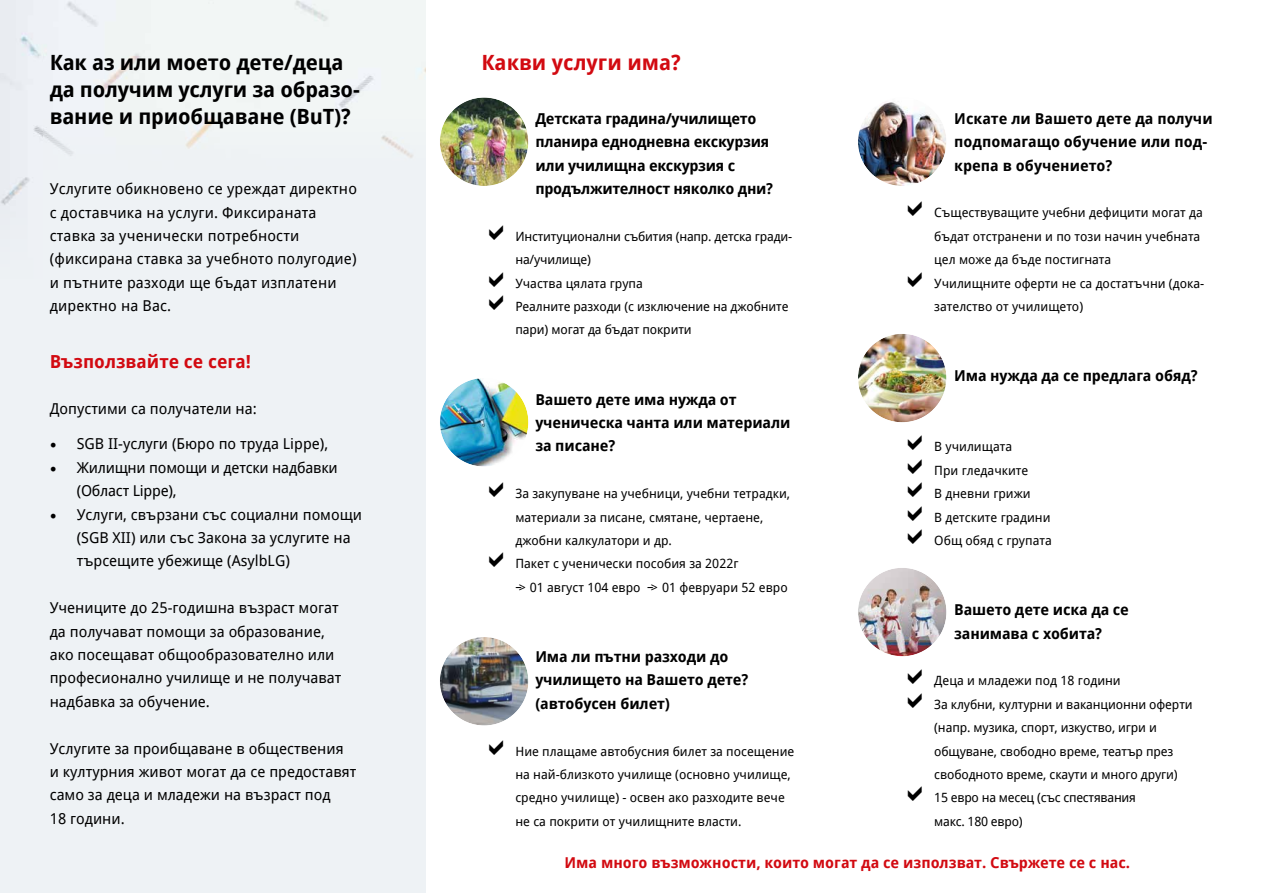
<style>
.page{position:relative;width:1263px;height:893px;background:#fff}
.page>*{position:absolute;margin:0;border:0;box-sizing:border-box;transform-origin:0 0}
.t1{font:700 21px/27px "Droid Sans Pro";letter-spacing:-.01em;color:#000}
.t2{font:700 21px "Droid Sans Pro";color:#d20a11}
.t3{font:700 18px "Droid Sans Pro";color:#d20a11}
.t4{font:15px/23.4px "Droid Sans Pro";color:#000}
.t5{font:700 15px/23.4px "Droid Sans Pro";letter-spacing:-.01em;color:#000}
.t6{font:700 15px "Droid Sans Pro";color:#d20a11}
.t7{font:12.75px/23.4px "Droid Sans Pro";color:#000}
.s1{font-family:"Minion Pro";font-size:18px}
</style>
<div class="page">
<div style="left:0;top:0;width:425px;height:893px;background:#eef2f5"></div>
<img style="left:440px;top:97px;width:88px;height:89px;border-radius:44px">
<div style="left:438px;top:96px;width:92px;height:91px;border:2px solid #fff;border-radius:50%"></div>
<svg style="left:439px;top:377px;width:90px;height:90px"></svg>
<img style="left:440px;top:378px;width:88px;height:88px;border-radius:44px">
<div style="left:438px;top:377px;width:92px;height:91px;border:2px solid #fff;border-radius:50%"></div>
<svg style="left:439px;top:636px;width:90px;height:90px"></svg>
<img style="left:440px;top:637px;width:88px;height:88px;border-radius:44px">
<div style="left:438px;top:635px;width:92px;height:92px;border:2px solid #fff;border-radius:50%"></div>
<img style="left:858px;top:97px;width:88px;height:89px;border-radius:44px">
<div style="left:856px;top:96px;width:92px;height:91px;border:2px solid #fff;border-radius:50%"></div>
<svg style="left:857px;top:333px;width:90px;height:90px"></svg>
<img style="left:858px;top:334px;width:88px;height:88px;border-radius:44px">
<div style="left:856px;top:332px;width:92px;height:92px;border:2px solid #fff;border-radius:50%"></div>
<svg style="left:857px;top:567px;width:90px;height:90px"></svg>
<img style="left:858px;top:568px;width:88px;height:88px;border-radius:44px">
<div style="left:856px;top:566px;width:92px;height:92px;border:2px solid #fff;border-radius:50%"></div>
<img style="left:43px;top:0;width:382px;height:158px">
<img style="left:0;top:33px;width:43px;height:172px">
<h1 class="t1" style="left:50px;top:48px;width:311px">Как аз или моето дете/деца да получим услуги за образо&shy;вание и приобщаване (BuT)?</h1>
<p class="t4" style="left:50px;top:177px;width:309px">Услугите обикновено се уреждат директно с доставчика на услуги. Фиксираната ставка за ученически потребности (фиксирана ставка за учебното полугодие) и пътните разходи ще бъдат изплатени директно на Вас.</p>
<h2 class="t3" style="left:50px;top:348px;width:203px">Възползвайте се сега!</h2>
<p class="t4" style="left:50px;top:397px;width:209px">Допустими са получатели на:</p>
<p class="t4" style="left:50px;top:432px;width:280px"><span class="s1">•</span> SGB II-услуги (Бюро по труда Lippe),</p>
<p class="t4" style="left:77px;top:455px;width:262px;text-indent:-27px"><span class="s1">•</span> Жилищни помощи и детски надбавки (Област Lippe),</p>
<p class="t4" style="left:77px;top:502px;width:287px;text-indent:-27px"><span class="s1">•</span> Услуги, свързани със социални помощи (SGB XII) или със Закона за услугите на търсещите убежище (AsylbLG)</p>
<p class="t4" style="left:50px;top:596px;width:293px">Учениците до 25-годишна възраст могат да получават помощи за образование, ако посещават общообразователно или професионално училище и не получават надбавка за обучение.</p>
<p class="t4" style="left:50px;top:736px;width:308px">Услугите за проибщаване в обществения и културния живот могат да се предоставят само за деца и младежи на възраст под<br>18 години.</p>
<h1 class="t2" style="left:481px;top:48px;width:201px">Какви услуги има?</h1>
<p class="t5" style="left:535px;top:106px;width:239px">Детската градина/училището планира еднодневна екскурзия или училищна екскурзия с продължителност няколко дни?</p>
<p class="t7" style="left:515px;top:224px;width:278px">Институционални събития (напр. детска гради&shy;на/училище)<br>Участва цялата група<br>Реалните разходи (с изключение на джобните пари) могат да бъдат покрити</p>
<p class="t5" style="left:535px;top:387px;width:257px">Вашето дете има нужда от ученическа чанта или материали за писане?</p>
<p class="t7" style="left:515px;top:481px;width:276px">За закупуване на учебници, учебни тетрадки, материали за писане, смятане, чертаене, джобни калкулатори и др.<br>Пакет с ученически пособия за 2022г<br>–&gt; 01 август 104 евро –&gt; 01 февруари 52 евро</p>
<p class="t5" style="left:954px;top:106px;width:260px">Искате ли Вашето дете да получи подпомагащо обучение или под&shy;крепа в обучението?</p>
<p class="t7" style="left:934px;top:201px;width:271px">Съществуващите учебни дефицити могат да бъдат отстранени и по този начин учебната цел може да бъде постигната<br>Училищните оферти не са достатъчни (дока&shy;зателство от училището)</p>
<p class="t5" style="left:954px;top:364px;width:245px">Има нужда да се предлага обяд?</p>
<p class="t7" style="left:934px;top:435px;width:119px">В училищата<br>При гледачките<br>В дневни грижи<br>В детските градини<br>Общ обяд с групата</p>
<p class="t5" style="left:954px;top:598px;width:176px">Вашето дете иска да се занимава с хобита?</p>
<p class="t7" style="left:934px;top:669px;width:260px">Деца и младежи под 18 години<br>За клубни, културни и ваканционни оферти (напр. музика, спорт, изкуство, игри и общуване, свободно време, театър през свободното време, скаути и много други)<br>15 евро на месец (със спестявания<br>макс. 180 евро)</p>
<p class="t6" style="left:564px;top:852px;width:567px">Има много възможности, които могат да се използват. Свържете се с нас.</p>
<p class="t5" style="left:535px;top:644px;width:214px">Има ли пътни разходи до училището на Вашето дете? (автобусен билет)</p>
<p class="t7" style="left:515px;top:739px;width:280px">Ние плащаме автобусния билет за посещение на най-близкото училище (основно училище, средно училище) - освен ако разходите вече не са покрити от училищните власти.</p>
</div>
